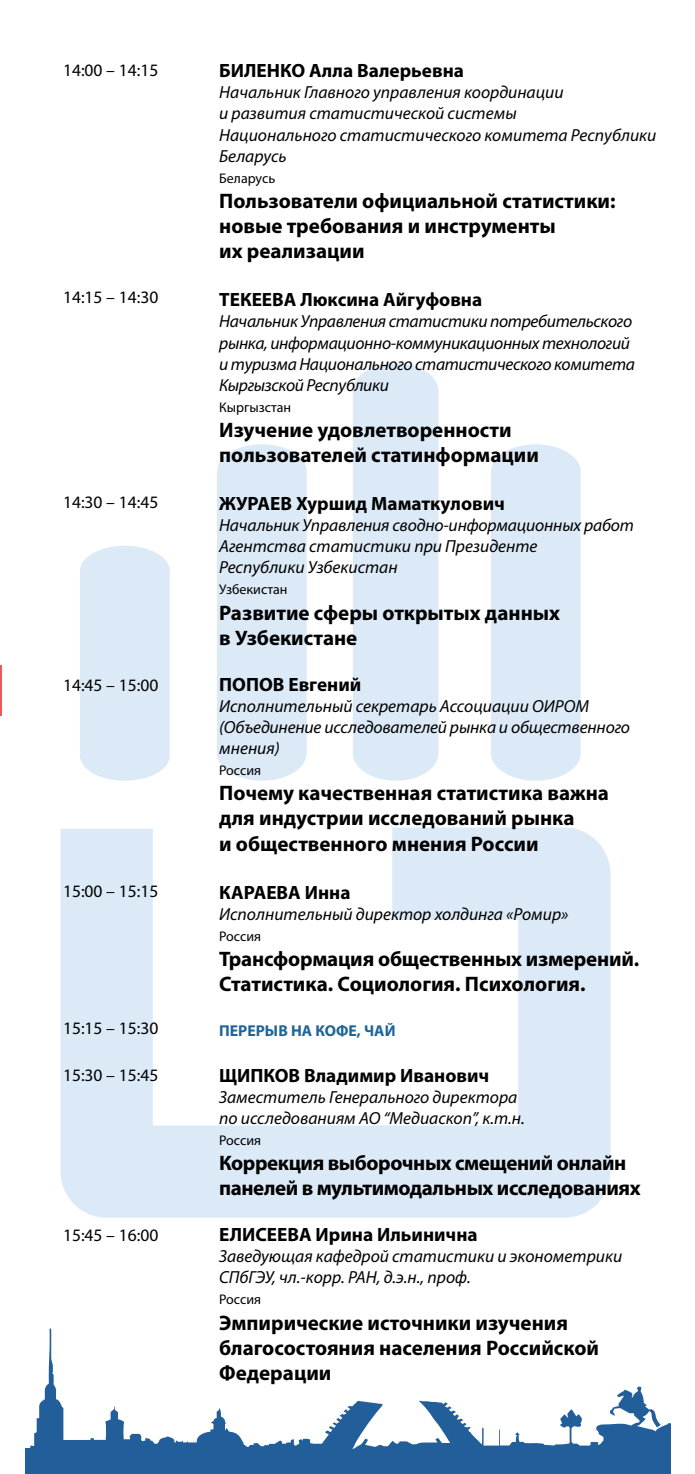
<style>
.page{position:relative;width:695px;height:1474px;background:#fff}
.page>*{position:absolute;margin:0;border:0;box-sizing:border-box;transform-origin:0 0}
.t1{font:700 21px/25.2px "Myriad Pro";color:#000}
.t2{font:700 21px/25.2px "Myriad Pro";letter-spacing:-.02em;color:#000}
.t3{font:700 19.25px "Myriad Pro";color:#000}
.t4{font:italic 17.5px/21px "Myriad Pro";color:#000}
.t5{font:italic 17.5px/21px "Myriad Pro";letter-spacing:-.02em;color:#000}
.t6{font:17.5px "Myriad Pro";color:#000}
.t7{font:700 15.75px "Myriad Pro";color:#1e6498}
.t8{font:14px "Myriad Pro";color:#000}
</style>
<div class="page">
<svg style="left:61px;top:827px;width:549px;height:390px;fill:#dceaf8"></svg>
<div style="left:491px;top:444px;width:89px;height:336px;background:#dceaf8"></div>
<div style="left:353px;top:363px;width:85px;height:417px;background:#dceaf8"></div>
<div style="left:217px;top:444px;width:89px;height:336px;background:#dceaf8"></div>
<div style="left:80px;top:546px;width:90px;height:234px;background:#dceaf8"></div>
<div style="left:25px;top:1456px;width:645px;height:17px;background:#225e99"></div>
<svg style="left:25px;top:1328px;width:645px;height:128px"></svg>
<hr style="left:0;top:665px;width:1px;height:50px;background:#f15858">
<p class="t6" style="left:63px;top:59px;width:97px">14:00 – 14:15</p>
<p class="t6" style="left:63px;top:287px;width:97px">14:15 – 14:30</p>
<p class="t6" style="left:63px;top:491px;width:97px">14:30 – 14:45</p>
<p class="t6" style="left:63px;top:674px;width:97px">14:45 – 15:00</p>
<p class="t6" style="left:63px;top:879px;width:97px">15:00 – 15:15</p>
<p class="t6" style="left:63px;top:1017px;width:97px">15:15 – 15:30</p>
<p class="t6" style="left:63px;top:1064px;width:97px">15:30 – 15:45</p>
<p class="t6" style="left:63px;top:1224px;width:97px">15:45 – 16:00</p>
<p class="t3" style="left:219px;top:58px;width:246px">БИЛЕНКО Алла Валерьевна</p>
<p class="t4" style="left:219px;top:82px;width:438px">Начальник Главного управления координации<br>и развития статистической системы<br>Национального статистического комитета Республики Беларусь</p>
<p class="t8" style="left:219px;top:169px;width:58px">Беларусь</p>
<p class="t1" style="left:219px;top:187px;width:398px">Пользователи официальной статистики: новые требования и инструменты<br>их реализации</p>
<p class="t3" style="left:219px;top:287px;width:264px">ТЕКЕЕВА Люксина Айгуфовна</p>
<p class="t5" style="left:219px;top:311px;width:417px">Начальник Управления статистики потребительского рынка, информационно-коммуникационных технологий и туризма Национального статистического комитета Кыргызской Республики</p>
<p class="t8" style="left:219px;top:398px;width:73px">Кыргызстан</p>
<p class="t1" style="left:219px;top:416px;width:321px">Изучение удовлетворенности пользователей статинформации</p>
<p class="t3" style="left:219px;top:491px;width:287px">ЖУРАЕВ Хуршид Маматкулович</p>
<p class="t4" style="left:219px;top:514px;width:416px">Начальник Управления сводно-информационных работ<br>Агентства статистики при Президенте<br>Республики Узбекистан</p>
<p class="t8" style="left:219px;top:581px;width:70px">Узбекистан</p>
<p class="t1" style="left:219px;top:599px;width:342px">Развитие сферы открытых данных в Узбекистане</p>
<p class="t3" style="left:219px;top:672px;width:144px">ПОПОВ Евгений</p>
<p class="t4" style="left:219px;top:695px;width:412px">Исполнительный секретарь Ассоциации ОИРОМ (Объединение исследователей рынка и общественного мнения)</p>
<p class="t8" style="left:219px;top:761px;width:43px">Россия</p>
<p class="t1" style="left:219px;top:779px;width:391px">Почему качественная статистика важна для индустрии исследований рынка<br>и общественного мнения России</p>
<p class="t3" style="left:219px;top:879px;width:133px">КАРАЕВА Инна</p>
<p class="t4" style="left:219px;top:903px;width:350px">Исполнительный директор холдинга «Ромир»</p>
<p class="t8" style="left:219px;top:927px;width:43px">Россия</p>
<p class="t1" style="left:219px;top:945px;width:421px">Трансформация общественных измерений.<br>Статистика. Социология. Психология.</p>
<p class="t7" style="left:219px;top:1019px;width:178px">ПЕРЕРЫВ НА КОФЕ, ЧАЙ</p>
<p class="t3" style="left:219px;top:1062px;width:271px">ЩИПКОВ Владимир Иванович</p>
<p class="t4" style="left:219px;top:1086px;width:307px">Заместитель Генерального директора по исследованиям АО “Медиаскоп”, к.т.н.</p>
<p class="t8" style="left:219px;top:1131px;width:43px">Россия</p>
<p class="t2" style="left:219px;top:1149px;width:423px">Коррекция выборочных смещений онлайн панелей в мультимодальных исследованиях</p>
<p class="t3" style="left:219px;top:1222px;width:260px">ЕЛИСЕЕВА Ирина Ильинична</p>
<p class="t4" style="left:219px;top:1245px;width:404px">Заведующая кафедрой статистики и эконометрики<br>СПбГЭУ, чл.-корр. РАН, д.э.н., проф.</p>
<p class="t8" style="left:219px;top:1291px;width:43px">Россия</p>
<p class="t1" style="left:219px;top:1309px;width:381px">Эмпирические источники изучения благосостояния населения Российской<br>Федерации</p>
</div>
